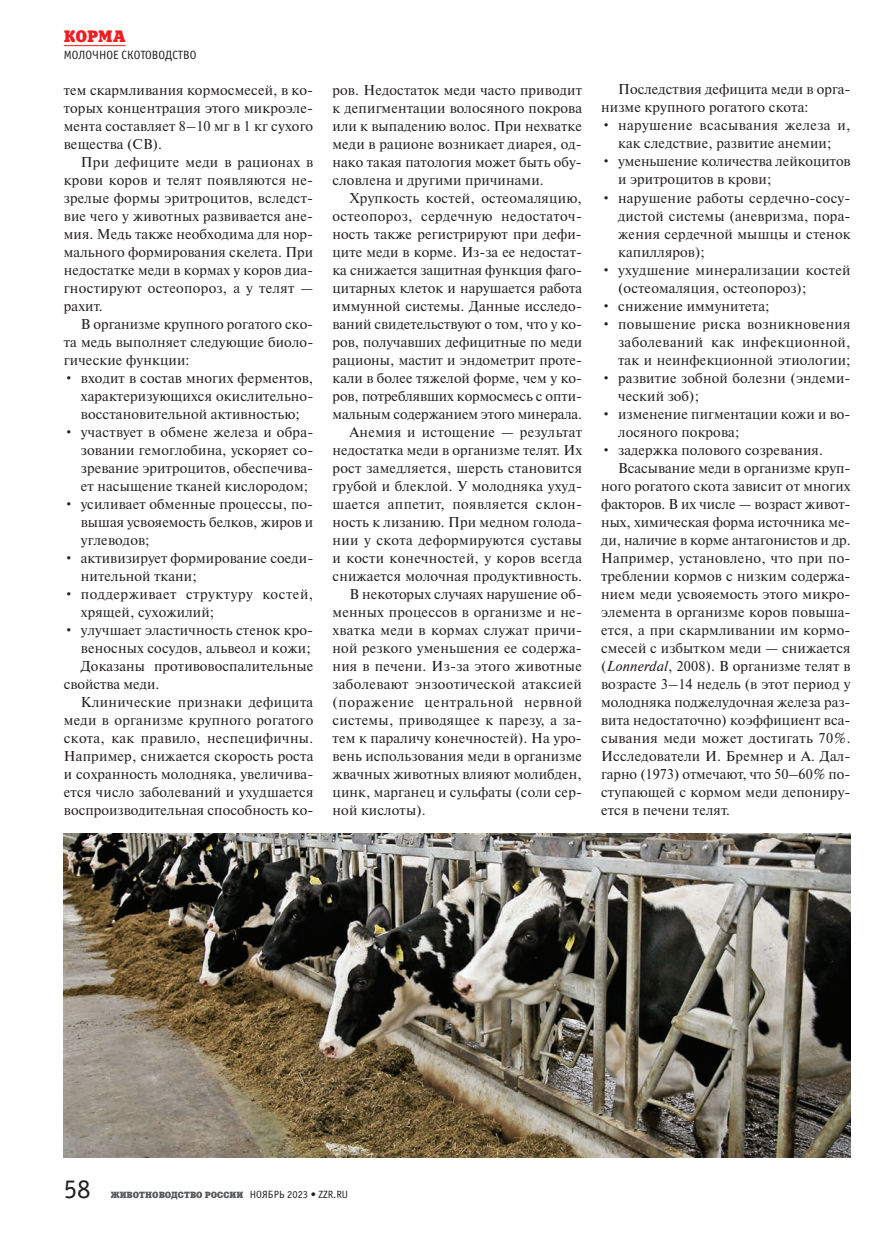
<style>
.page{position:relative;width:893px;height:1234px;background:#fff}
.page>*{position:absolute;margin:0;border:0;box-sizing:border-box;transform-origin:0 0}
.t1{font:27px "Officina Sans C";color:#231f20}
.t2{font:16.5px "Xenia C";color:#ee1d23}
.t3{font:14.25px/18px "Newton C";letter-spacing:.01em;color:#231f20;text-align:justify}
.t4{font:14.25px/18px "Newton C";letter-spacing:.04em;color:#231f20}
.t5{font:14.25px "Newton C";letter-spacing:-.01em;color:#231f20}
.t6{font:14.25px "Newton C";letter-spacing:.03em;color:#231f20}
.t7{font:14.25px "Newton C";letter-spacing:.045em;color:#231f20}
.t8{font:12px "Officina Sans C";color:#231f20}
.t9{font:9px "Xenia C";color:#57585a}
.s1{font-style:italic}
.s2{font-family:"Officina Sans C";font-size:10.5px;color:#231f20}
</style>
<div class="page">
<hr style="left:64px;top:45px;width:61px;height:1px;background:#ee1d23">
<img style="left:64px;top:833px;width:786px;height:324px">
<p class="t2" style="left:64px;top:26px;width:63px">КОРМА</p>
<p class="t8" style="left:64px;top:48px;width:134px">МОЛОЧНОЕ СКОТОВОДСТВО</p>
<p class="t3" style="left:64px;top:81px;width:251px">тем скармливания кормосмесей, в ко&shy;торых концентрация этого микроэле&shy;мента составляет 8–10 мг в 1 кг сухого вещества (СВ).</p>
<p class="t3" style="left:64px;top:153px;width:251px;text-indent:17px">При дефиците меди в рационах в крови коров и телят появляются не&shy;зрелые формы эритроцитов, вследст&shy;вие чего у животных развивается ане&shy;мия. Медь также необходима для нор&shy;мального формирования скелета. При недостатке меди в кормах у коров диа&shy;гностируют остеопороз, а у телят — рахит.</p>
<p class="t3" style="left:64px;top:315px;width:251px;text-indent:17px">В организме крупного рогатого ско&shy;та медь выполняет следующие биоло&shy;гические функции:</p>
<p class="t3" style="left:81px;top:369px;width:234px;text-align:left;text-indent:-17px">• входит в состав многих ферментов, характеризующихся окислительно&shy;восстановительной активностью;</p>
<p class="t3" style="left:81px;top:423px;width:234px;text-indent:-17px">• участвует в обмене железа и обра&shy;зовании гемоглобина, ускоряет со&shy;зревание эритроцитов, обеспечива&shy;ет насыщение тканей кислородом;</p>
<p class="t3" style="left:81px;top:495px;width:234px;text-indent:-17px">• усиливает обменные процессы, по&shy;вышая усвояемость белков, жиров и углеводов;</p>
<p class="t3" style="left:81px;top:549px;width:234px;text-indent:-17px">• активизирует формирование соеди&shy;нительной ткани;</p>
<p class="t4" style="left:81px;top:585px;width:234px;text-indent:-17px">• поддерживает структуру костей, хрящей, сухожилий;</p>
<p class="t3" style="left:64px;top:621px;width:251px">• улучшает эластичность стенок кро-</p>
<p class="t3" style="left:81px;top:639px;width:232px">веносных сосудов, альвеол и кожи;</p>
<p class="t3" style="left:81px;top:657px;width:234px">Доказаны противовоспалительные</p>
<p class="t3" style="left:64px;top:675px;width:97px">свойства меди.</p>
<p class="t3" style="left:81px;top:693px;width:234px">Клинические признаки дефицита</p>
<p class="t3" style="left:64px;top:711px;width:251px">меди в организме крупного рогатого</p>
<p class="t3" style="left:64px;top:729px;width:251px">скота, как правило, неспецифичны.</p>
<p class="t3" style="left:64px;top:747px;width:251px">Например, снижается скорость роста</p>
<p class="t3" style="left:64px;top:765px;width:251px">и сохранность молодняка, увеличива-</p>
<p class="t3" style="left:64px;top:783px;width:251px">ется число заболеваний и ухудшается</p>
<p class="t3" style="left:64px;top:801px;width:251px">воспроизводительная способность ко-</p>
<p class="t3" style="left:332px;top:81px;width:251px">ров. Недостаток меди часто приводит к депигментации волосяного покрова или к выпадению волос. При нехватке меди в рационе возникает диарея, од&shy;нако такая патология может быть обу&shy;словлена и другими причинами.</p>
<p class="t3" style="left:350px;top:189px;width:234px">Хрупкость костей, остеомаляцию,</p>
<p class="t3" style="left:333px;top:207px;width:251px">остеопороз, сердечную недостаточ-</p>
<p class="t3" style="left:333px;top:225px;width:251px">ность также регистрируют при дефи-</p>
<p class="t3" style="left:333px;top:243px;width:251px">ците меди в корме. Из-за ее недостат-</p>
<p class="t3" style="left:333px;top:261px;width:251px">ка снижается защитная функция фаго-</p>
<p class="t3" style="left:333px;top:279px;width:251px">цитарных клеток и нарушается работа</p>
<p class="t3" style="left:333px;top:297px;width:251px">иммунной системы. Данные исследо-</p>
<p class="t3" style="left:333px;top:315px;width:251px">ваний свидетельствуют о том, что у ко-</p>
<p class="t3" style="left:333px;top:333px;width:251px">ров, получавших дефицитные по меди</p>
<p class="t3" style="left:333px;top:351px;width:251px">рационы, мастит и эндометрит проте-</p>
<p class="t3" style="left:333px;top:369px;width:251px">кали в более тяжелой форме, чем у ко-</p>
<p class="t3" style="left:333px;top:387px;width:251px">ров, потреблявших кормосмесь с опти-</p>
<p class="t5" style="left:333px;top:406px;width:251px">мальным содержанием этого минерала.</p>
<p class="t3" style="left:350px;top:423px;width:234px">Анемия и истощение — результат</p>
<p class="t3" style="left:333px;top:441px;width:251px">недостатка меди в организме телят. Их</p>
<p class="t3" style="left:333px;top:459px;width:251px">рост замедляется, шерсть становится</p>
<p class="t3" style="left:333px;top:477px;width:251px">грубой и блеклой. У молодняка ухуд-</p>
<p class="t6" style="left:333px;top:496px;width:251px">шается аппетит, появляется склон-</p>
<p class="t3" style="left:333px;top:513px;width:251px">ность к лизанию. При медном голода-</p>
<p class="t3" style="left:333px;top:531px;width:251px">нии у скота деформируются суставы</p>
<p class="t3" style="left:333px;top:549px;width:251px">и кости конечностей, у коров всегда</p>
<p class="t3" style="left:333px;top:567px;width:251px">снижается молочная продуктивность.</p>
<p class="t3" style="left:350px;top:585px;width:234px">В некоторых случаях нарушение об-</p>
<p class="t3" style="left:333px;top:603px;width:251px">менных процессов в организме и не-</p>
<p class="t3" style="left:333px;top:621px;width:251px">хватка меди в кормах служат причи-</p>
<p class="t3" style="left:333px;top:639px;width:251px">ной резкого уменьшения ее содержа-</p>
<p class="t3" style="left:333px;top:657px;width:251px">ния в печени. Из-за этого животные</p>
<p class="t3" style="left:333px;top:675px;width:251px">заболевают энзоотической атаксией</p>
<p class="t7" style="left:333px;top:694px;width:251px">(поражение центральной нервной</p>
<p class="t3" style="left:333px;top:711px;width:251px">системы, приводящее к парезу, а за-</p>
<p class="t3" style="left:333px;top:729px;width:251px">тем к параличу конечностей). На уро-</p>
<p class="t3" style="left:332px;top:747px;width:251px">вень использования меди в организме</p>
<p class="t3" style="left:333px;top:765px;width:251px">жвачных животных влияют молибден,</p>
<p class="t3" style="left:333px;top:783px;width:251px">цинк, марганец и сульфаты (соли сер-</p>
<p class="t3" style="left:333px;top:801px;width:95px">ной кислоты).</p>
<p class="t3" style="left:601px;top:81px;width:251px;text-indent:17px">Последствия дефицита меди в орга&shy;низме крупного рогатого скота:</p>
<p class="t3" style="left:601px;top:117px;width:251px;text-align:center">• нарушение всасывания железа и, как следствие, развитие анемии;</p>
<p class="t3" style="left:618px;top:153px;width:234px;text-indent:-17px">• уменьшение количества лейкоцитов и эритроцитов в крови;</p>
<p class="t3" style="left:618px;top:189px;width:234px;text-indent:-17px">• нарушение работы сердечно-сосу&shy;дистой системы (аневризма, пора&shy;жения сердечной мышцы и стенок капилляров);</p>
<p class="t3" style="left:618px;top:261px;width:234px;text-indent:-17px">• ухудшение минерализации костей (остеомаляция, остеопороз);</p>
<p class="t3" style="left:601px;top:297px;width:170px">• снижение иммунитета;</p>
<p class="t3" style="left:618px;top:315px;width:234px;text-indent:-17px">• повышение риска возникновения заболеваний как инфекционной, так и неинфекционной этиологии;</p>
<p class="t3" style="left:618px;top:369px;width:234px;text-indent:-17px">• развитие зобной болезни (эндеми&shy;ческий зоб);</p>
<p class="t3" style="left:618px;top:405px;width:234px;text-indent:-17px">• изменение пигментации кожи и во&shy;лосяного покрова;</p>
<p class="t3" style="left:601px;top:440px;width:223px">• задержка полового созревания.</p>
<p class="t3" style="left:618px;top:458px;width:234px">Всасывание меди в организме круп-</p>
<p class="t3" style="left:601px;top:476px;width:251px">ного рогатого скота зависит от многих</p>
<p class="t3" style="left:601px;top:494px;width:251px">факторов. В их числе — возраст живот-</p>
<p class="t3" style="left:601px;top:512px;width:251px">ных, химическая форма источника ме-</p>
<p class="t3" style="left:601px;top:530px;width:251px">ди, наличие в корме антагонистов и др.</p>
<p class="t3" style="left:601px;top:548px;width:251px">Например, установлено, что при по-</p>
<p class="t3" style="left:601px;top:566px;width:251px">треблении кормов с низким содержа-</p>
<p class="t3" style="left:601px;top:584px;width:251px">нием меди усвояемость этого микро-</p>
<p class="t3" style="left:601px;top:602px;width:251px">элемента в организме коров повыша-</p>
<p class="t3" style="left:601px;top:620px;width:251px">ется, а при скармливании им кормо-</p>
<p class="t3" style="left:601px;top:638px;width:251px">смесей с избытком меди — снижается</p>
<p class="t3" style="left:601px;top:656px;width:251px">(<span class="s1">Lonnerdal</span>, 2008). В организме телят в</p>
<p class="t3" style="left:601px;top:674px;width:251px">возрасте 3–14 недель (в этот период у</p>
<p class="t3" style="left:601px;top:692px;width:251px">молодняка поджелудочная железа раз-</p>
<p class="t3" style="left:601px;top:710px;width:251px">вита недостаточно) коэффициент вса-</p>
<p class="t3" style="left:601px;top:728px;width:251px">сывания меди может достигать 70%.</p>
<p class="t3" style="left:601px;top:746px;width:251px">Исследователи И. Бремнер и А. Дал-</p>
<p class="t3" style="left:601px;top:764px;width:251px">гарно (1973) отмечают, что 50–60% по-</p>
<p class="t3" style="left:601px;top:782px;width:251px">ступающей с кормом меди депониру-</p>
<p class="t3" style="left:601px;top:800px;width:130px">ется в печени телят.</p>
<h1 class="t1" style="left:64px;top:1174px;width:28px">58</h1>
<p class="t9" style="left:111px;top:1188px;width:239px">ЖИВОТНОВОДСТВО РОССИИ <span class="s2">НОЯБРЬ 2023 • ZZR.RU</span></p>
</div>
